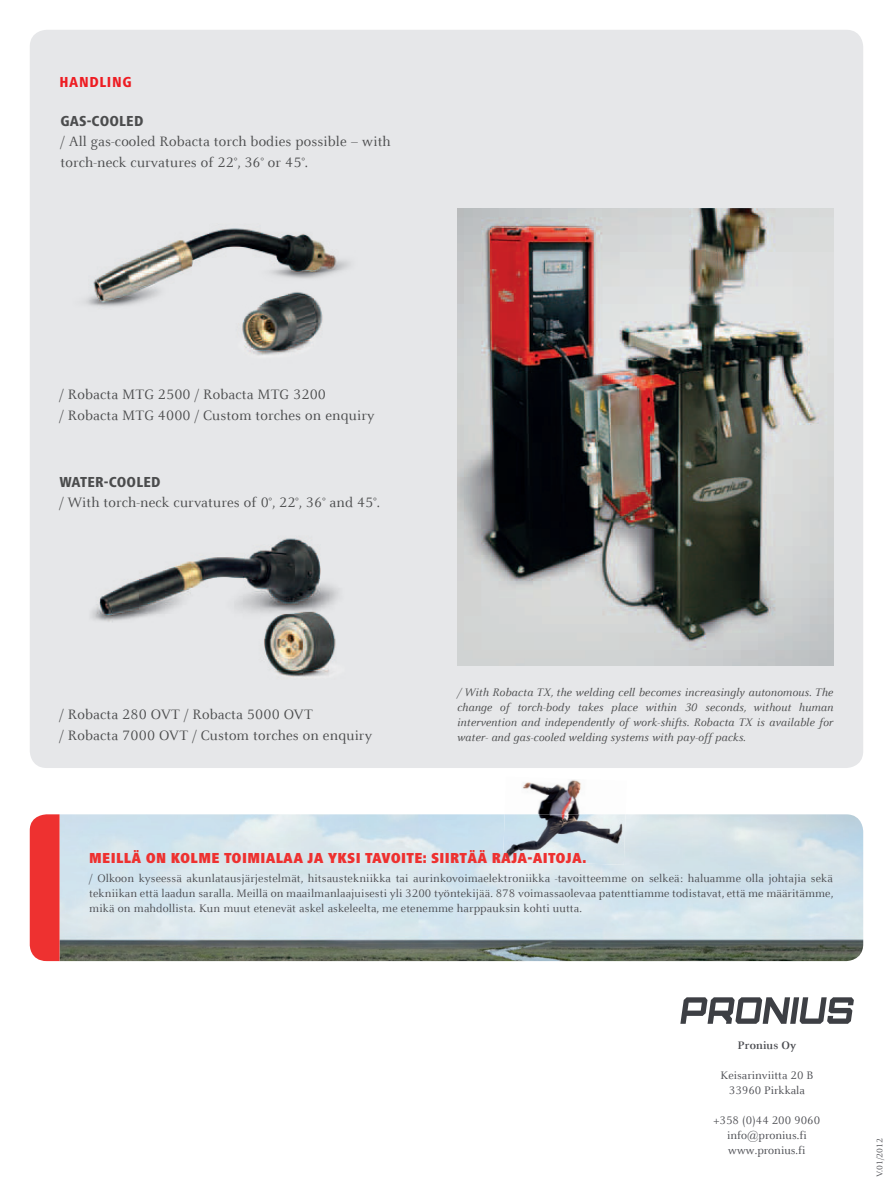
<style>
.page{position:relative;width:893px;height:1191px;background:#fff}
.page>*{position:absolute;margin:0;border:0;box-sizing:border-box;transform-origin:0 0}
.t1{font:15px/21px "Celeste Offc Pro";letter-spacing:.01em;color:#4b4c4d}
.t2{font:900 condensed 15px "Frutiger Next LTW1 G";letter-spacing:.02em;color:#ee3130}
.t3{font:800 condensed 15px "Frutiger Next LTW1 G";letter-spacing:.01em;color:#4b4c4d}
.t4{font:800 condensed 15px "Frutiger Next LTW1 G";letter-spacing:.04em;color:#ee1d23}
.t5{font:12px/15px "Celeste Offc Pro";color:#4b4c51;text-align:center}
.t6{font:italic 12px/15px "Celeste Offc Pro";letter-spacing:.01em;color:#4b4c4d;text-align:justify}
.t7{font:700 12px "Celeste Offc Pro";letter-spacing:.01em;color:#4b4c51}
.t8{font:9px "Celeste Offc Pro";letter-spacing:.01em;color:#4b4c51}
</style>
<div class="page">
<div style="left:30px;top:30px;width:833px;height:738px;background:#e6e7e9;border-radius:17px"></div>
<img style="left:86px;top:228px;width:264px;height:79px">
<img style="left:229px;top:270px;width:121px;height:85px">
<img style="left:92px;top:538px;width:247px;height:84px">
<img style="left:226px;top:595px;width:113px;height:82px">
<img style="left:457px;top:209px;width:376px;height:456px">
<img style="left:60px;top:814px;width:803px;height:147px">
<div style="left:30px;top:814px;width:30px;height:147px;background:#ee3130"></div>
<img style="left:522px;top:779px;width:59px;height:35px">
<img style="left:503px;top:814px;width:123px;height:51px">
<svg style="left:680px;top:997px;width:174px;height:26px"></svg>
<p class="t4" style="left:60px;top:74px;width:74px">HANDLING</p>
<p class="t3" style="left:61px;top:112px;width:84px">GAS-COOLED</p>
<p class="t1" style="left:61px;top:130px;width:332px">/ All gas-cooled Robacta torch bodies possible – with torch-neck curvatures of 22°, 36° or 45°.</p>
<p class="t1" style="left:60px;top:384px;width:316px">/ Robacta MTG 2500 / Robacta MTG 3200<br>/ Robacta MTG 4000 / Custom torches on enquiry</p>
<p class="t3" style="left:60px;top:473px;width:103px">WATER-COOLED</p>
<p class="t1" style="left:60px;top:491px;width:322px">/ With torch-neck curvatures of 0°, 22°, 36° and 45°.</p>
<p class="t1" style="left:60px;top:704px;width:314px">/ Robacta 280 OVT / Robacta 5000 OVT<br>/ Robacta 7000 OVT / Custom torches on enquiry</p>
<p class="t6" style="left:457px;top:684px;width:378px">/ With Robacta TX, the welding cell becomes increasingly autonomous. The change of torch-body takes place within 30 seconds, without human intervention and independently of work-shifts. Robacta TX is available for water- and gas-cooled welding systems with pay-off packs.</p>
<p class="t2" style="left:89px;top:849px;width:498px">MEILLÄ ON KOLME TOIMIALAA JA YKSI TAVOITE: SIIRTÄÄ RAJA-AITOJA.</p>
<p class="t5" style="left:89px;top:871px;width:746px;text-align:justify">/ Olkoon kyseessä akunlatausjärjestelmät, hitsaustekniikka tai aurinkovoimaelektroniikka -tavoitteemme on selkeä: haluamme olla johtajia sekä tekniikan että laadun saralla. Meillä on maailmanlaajuisesti yli 3200 työntekijää. 878 voimassaolevaa patenttiamme todistavat, että me määritämme, mikä on mahdollista. Kun muut etenevät askel askeleelta, me etenemme harppauksin kohti uutta.</p>
<p class="t7" style="left:737px;top:1038px;width:60px">Pronius Oy</p>
<p class="t5" style="left:720px;top:1068px;width:94px">Keisarinviitta 20 B<br>33960 Pirkkala</p>
<p class="t5" style="left:714px;top:1113px;width:108px">+358 (0)44 200 9060 info@pronius.fi www.pronius.fi</p>
<p class="t8" style="left:874px;top:1177px;width:41px;rotate:-90deg">V.01/2012</p>
</div>
